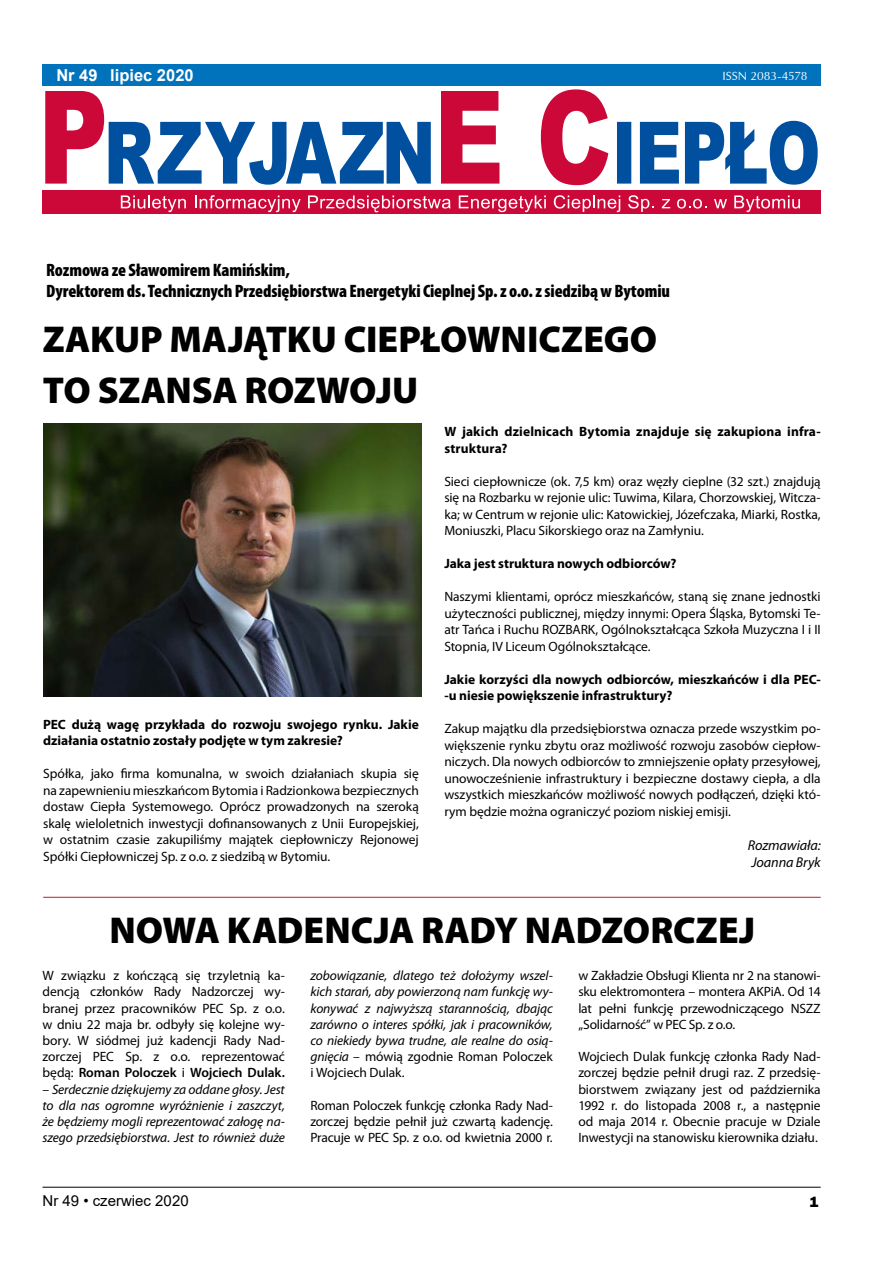
<style>
.page{position:relative;width:893px;height:1263px;background:#fff}
.page>*{position:absolute;margin:0;border:0;box-sizing:border-box;transform-origin:0 0}
.t1{font:900 37.5px/51px "Myriad Pro";letter-spacing:-.005em;color:#000}
.t2{font:900 condensed 18px/21px "Myriad Pro";letter-spacing:-.005em;color:#000}
.t3{font:700 16.5px "Arial";color:#fff}
.t4{font:15px "Arial";color:#000}
.t5{font:800 15px "Frankfurt Gothic";color:#000}
.t6{font:italic 14.25px/17.1px "Myriad Pro";letter-spacing:-.01em;color:#000}
.t7{font:13.5px/16.5px "Myriad Pro";letter-spacing:-.005em;color:#000;text-align:justify}
.t8{font:italic 13.5px/16.2px "Myriad Pro";letter-spacing:-.01em;color:#000;text-align:justify}
.t9{font:700 13.5px/16.5px "Myriad Pro";color:#000}
.t10{font:12px "Ottawa";letter-spacing:-.01em;color:#fff}
.s1{font-weight:600}
.s2{font-style:normal}
</style>
<div class="page">
<hr style="left:43px;top:1187px;width:778px;height:1px;background:#000">
<svg style="left:617px;top:121px;width:201px;height:64px"></svg>
<svg style="left:441px;top:89px;width:167px;height:96px"></svg>
<div style="left:43px;top:64px;width:778px;height:22px;background:#0073bc"></div>
<div style="left:43px;top:191px;width:778px;height:23px;background:#cc0839"></div>
<svg style="left:121px;top:195px;width:65px;height:17px"></svg>
<svg style="left:195px;top:195px;width:106px;height:17px"></svg>
<svg style="left:308px;top:195px;width:143px;height:17px"></svg>
<svg style="left:459px;top:195px;width:87px;height:17px"></svg>
<svg style="left:554px;top:195px;width:66px;height:17px"></svg>
<svg style="left:628px;top:195px;width:26px;height:17px"></svg>
<svg style="left:662px;top:199px;width:8px;height:9px"></svg>
<svg style="left:677px;top:199px;width:29px;height:10px"></svg>
<svg style="left:714px;top:199px;width:13px;height:9px"></svg>
<svg style="left:734px;top:195px;width:66px;height:17px"></svg>
<svg style="left:45px;top:91px;width:386px;height:94px"></svg>
<img style="left:43px;top:423px;width:378px;height:273px">
<hr style="left:43px;top:897px;width:778px;height:1px;background:#cd1719">
<p class="t3" style="left:56px;top:63px;width:139px">Nr 49 lipiec 2020</p>
<p class="t10" style="left:722px;top:68px;width:87px">ISSN 2083-4578</p>
<h2 class="t2" style="left:46px;top:259px;width:625px">Rozmowa ze Sławomirem Kamińskim,<br>Dyrektorem ds. Technicznych Przedsiębiorstwa Energetyki Cieplnej Sp. z o.o. z siedzibą w Bytomiu</h2>
<h1 class="t1" style="left:43px;top:313px;width:616px">ZAKUP MAJĄTKU CIEPŁOWNICZEGO<br>TO SZANSA ROZWOJU</h1>
<p class="t9" style="left:43px;top:715px;width:377px">PEC dużą wagę przykłada do rozwoju swojego rynku. Jakie działania ostatnio zostały podjęte w tym zakresie?</p>
<p class="t7" style="left:43px;top:765px;width:377px">Spółka, jako firma komunalna, w swoich działaniach skupia się na zapewnieniu mieszkańcom Bytomia i Radzionkowa bezpiecznych dostaw Ciepła Systemowego. Oprócz prowadzonych na szeroką skalę wieloletnich inwestycji dofinansowanych z Unii Europejskiej, w ostatnim czasie zakupiliśmy majątek ciepłowniczy Rejonowej Spółki Ciepłowniczej Sp. z o.o. z siedzibą w Bytomiu.</p>
<p class="t9" style="left:444px;top:423px;width:378px">W jakich dzielnicach Bytomia znajduje się zakupiona infra&shy;struktura?</p>
<p class="t7" style="left:444px;top:473px;width:378px">Sieci ciepłownicze (ok. 7,5 km) oraz węzły cieplne (32 szt.) znajdują się na Rozbarku w rejonie ulic: Tuwima, Kilara, Chorzowskiej, Witcza&shy;ka; w Centrum w rejonie ulic: Katowickiej, Józefczaka, Miarki, Rostka, Moniuszki, Placu Sikorskiego oraz na Zamłyniu.</p>
<p class="t9" style="left:444px;top:555px;width:234px">Jaka jest struktura nowych odbiorców?</p>
<p class="t7" style="left:444px;top:588px;width:378px">Naszymi klientami, oprócz mieszkańców, staną się znane jednostki użyteczności publicznej, między innymi: Opera Śląska, Bytomski Te&shy;atr Tańca i Ruchu ROZBARK, Ogólnokształcąca Szkoła Muzyczna I i II Stopnia, IV Liceum Ogólnokształcące.</p>
<p class="t9" style="left:444px;top:671px;width:378px">Jakie korzyści dla nowych odbiorców, mieszkańców i dla PEC--u niesie powiększenie infrastruktury?</p>
<p class="t7" style="left:444px;top:720px;width:378px">Zakup majątku dla przedsiębiorstwa oznacza przede wszystkim po&shy;większenie rynku zbytu oraz możliwość rozwoju zasobów ciepłow&shy;niczych. Dla nowych odbiorców to zmniejszenie opłaty przesyłowej, unowocześnienie infrastruktury i bezpieczne dostawy ciepła, a dla wszystkich mieszkańców możliwość nowych podłączeń, dzięki któ&shy;rym będzie można ograniczyć poziom niskiej emisji.</p>
<p class="t6" style="left:748px;top:837px;width:74px">Rozmawiała:<br>Joanna Bryk</p>
<h1 class="t1" style="left:109px;top:903px;width:647px">NOWA KADENCJA RADY NADZORCZEJ</h1>
<p class="t7" style="left:43px;top:967px;width:244px">W związku z kończącą się trzyletnią ka&shy;dencją członków Rady Nadzorczej wy&shy;branej przez pracowników PEC Sp. z o.o. w dniu 22 maja br. odbyły się kolejne wy&shy;bory. W siódmej już kadencji Rady Nad&shy;zorczej PEC Sp. z o.o. reprezentować będą: <span class="s1">Roman Poloczek</span> i <span class="s1">Wojciech Dulak.</span></p>
<p class="t8" style="left:43px;top:1081px;width:244px"><span class="s2">–</span> Serdecznie dziękujemy za oddane głosy. Jest to dla nas ogromne wyróżnienie i zaszczyt, że będziemy mogli reprezentować załogę na&shy;szego przedsiębiorstwa. Jest to również duże</p>
<p class="t8" style="left:310px;top:967px;width:244px">zobowiązanie, dlatego też dołożymy wszel&shy;kich starań, aby powierzoną nam funkcję wy&shy;konywać z najwyższą starannością, dbając zarówno o interes spółki, jak i pracowników, co niekiedy bywa trudne, ale realne do osią&shy;gnięcia <span class="s2">– mówią zgodnie Roman Poloczek i Wojciech Dulak.</span></p>
<p class="t7" style="left:310px;top:1097px;width:244px">Roman Poloczek funkcję członka Rady Nad&shy;zorczej będzie pełnił już czwartą kadencję.<br>Pracuje w PEC Sp. z o.o. od kwietnia 2000 r.</p>
<p class="t7" style="left:578px;top:967px;width:244px">w Zakładzie Obsługi Klienta nr 2 na stanowi&shy;sku elektromontera – montera AKPiA. Od 14 lat pełni funkcję przewodniczącego NSZZ „Solidarność” w PEC Sp. z o.o.</p>
<p class="t7" style="left:578px;top:1048px;width:244px">Wojciech Dulak funkcję członka Rady Nad&shy;zorczej będzie pełnił drugi raz. Z przedsię&shy;biorstwem związany jest od października 1992 r. do listopada 2008 r., a następnie od maja 2014 r. Obecnie pracuje w Dziale Inwestycji na stanowisku kierownika działu.</p>
<p class="t4" style="left:43px;top:1190px;width:148px">Nr 49 • czerwiec 2020</p>
<p class="t5" style="left:810px;top:1193px;width:10px">1</p>
</div>
